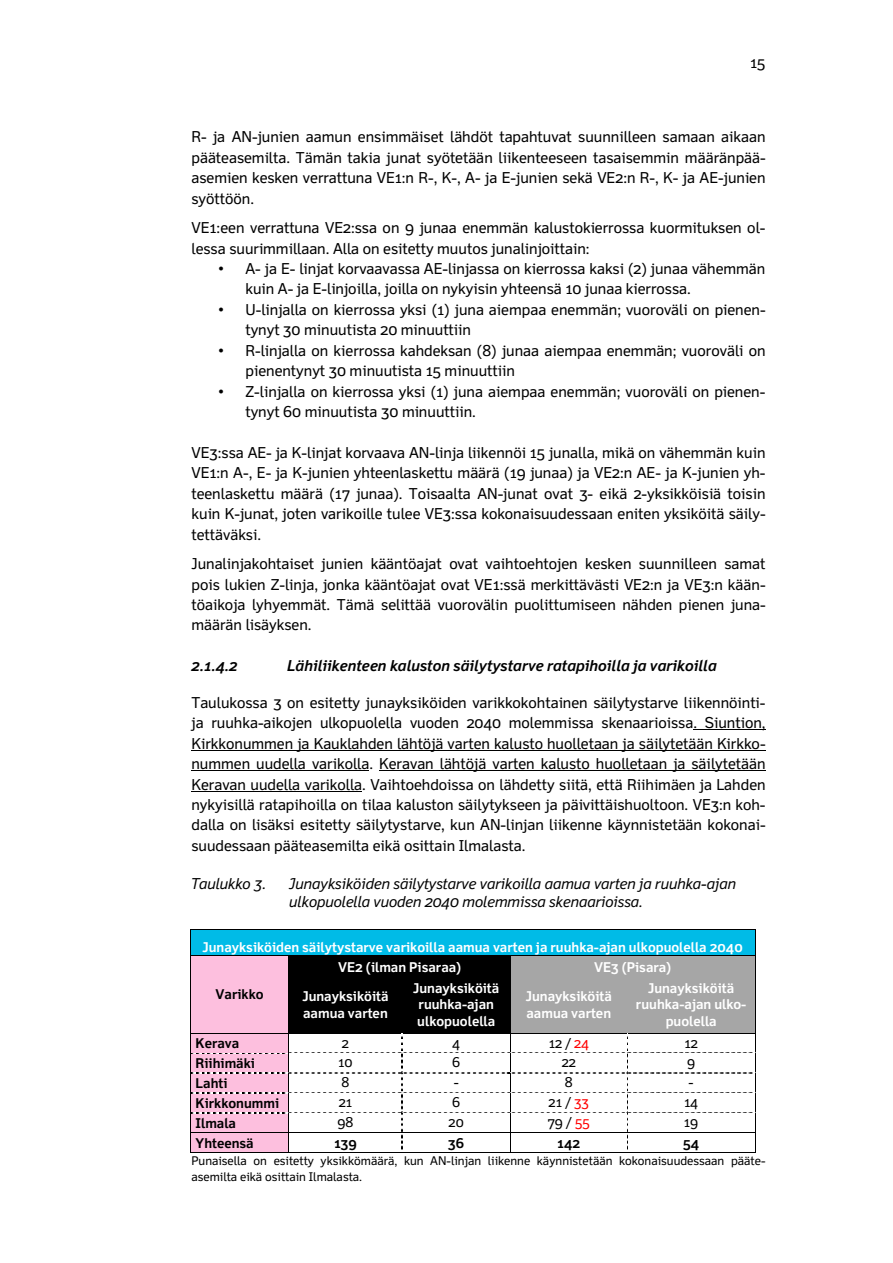
<style>
.page{position:relative;width:893px;height:1263px;background:#fff}
.page>*{position:absolute;margin:0;border:0;box-sizing:border-box;transform-origin:0 0}
.t1{font:15px/20.4px "Felbridge Pro";color:#000}
.t2{font:italic 15px/18.3px "Felbridge Pro";color:#000}
.t3{font:italic 700 15px "Felbridge Pro";color:#000}
.t4{font:700 13.5px/16.5px "Felbridge Pro";color:#fff}
.t5{font:700 13.5px "Felbridge Pro";color:#000}
.t6{font:13.5px "Felbridge Pro";color:#000}
.t7{font:12px/16.4px "Felbridge Pro";color:#000}
.s1{color:#f00}
</style>
<div class="page">
<hr style="left:693px;top:729px;width:72px;height:1px;background:#000">
<hr style="left:191px;top:750px;width:574px;height:1px;background:#000">
<hr style="left:191px;top:770px;width:178px;height:1px;background:#000">
<hr style="left:379px;top:770px;width:386px;height:1px;background:#000">
<hr style="left:191px;top:791px;width:171px;height:1px;background:#000">
<div style="left:191px;top:930px;width:563px;height:25px;background:#00bbe7"></div>
<hr style="left:190px;top:929px;width:565px;height:1px;background:#000">
<div style="left:191px;top:956px;width:97px;height:77px;background:#fdbfde"></div>
<div style="left:289px;top:956px;width:221px;height:19px;background:#000"></div>
<div style="left:510px;top:956px;width:244px;height:19px;background:#a6a6a6"></div>
<hr style="left:190px;top:955px;width:565px;height:1px;background:#000">
<svg style="left:510px;top:956px;width:1px;height:19px"></svg>
<div style="left:289px;top:976px;width:113px;height:57px;background:#000"></div>
<div style="left:402px;top:976px;width:108px;height:57px;background:#000"></div>
<div style="left:510px;top:976px;width:117px;height:57px;background:#a6a6a6"></div>
<div style="left:627px;top:976px;width:127px;height:57px;background:#a6a6a6"></div>
<svg style="left:190px;top:930px;width:1px;height:46px"></svg>
<hr style="left:289px;top:975px;width:222px;height:1px;background:#000">
<hr style="left:511px;top:975px;width:244px;height:1px;background:#a6a6a6">
<svg style="left:755px;top:929px;width:1px;height:47px"></svg>
<hr style="left:190px;top:976px;width:1px;height:57px;background:#000">
<hr style="left:510px;top:976px;width:1px;height:57px;background:#000">
<hr style="left:755px;top:976px;width:1px;height:57px;background:#000">
<hr style="left:190px;top:1033px;width:565px;height:1px;background:#000">
<img style="left:290px;top:1052px;width:215px;height:4px">
<img style="left:511px;top:1052px;width:242px;height:1px">
<img style="left:290px;top:1071px;width:463px;height:4px">
<img style="left:290px;top:1091px;width:215px;height:5px">
<img style="left:511px;top:1092px;width:242px;height:1px">
<img style="left:290px;top:1111px;width:215px;height:4px">
<img style="left:511px;top:1112px;width:242px;height:1px">
<hr style="left:190px;top:1133px;width:438px;height:1px;background:#000">
<hr style="left:628px;top:1133px;width:127px;height:1px;background:#000">
<svg style="left:190px;top:1034px;width:100px;height:119px;background:#e8b1cc"></svg>
<hr style="left:289px;top:1152px;width:113px;height:1px;background:#000">
<svg style="left:402px;top:1036px;width:1px;height:114px"></svg>
<hr style="left:402px;top:1152px;width:108px;height:1px;background:#000">
<svg style="left:506px;top:1034px;width:5px;height:119px"></svg>
<hr style="left:511px;top:1152px;width:116px;height:1px;background:#000">
<svg style="left:627px;top:1036px;width:1px;height:117px"></svg>
<hr style="left:628px;top:1152px;width:127px;height:1px;background:#000">
<svg style="left:755px;top:1034px;width:1px;height:119px"></svg>
<p class="t1" style="left:750px;top:54px;width:17px">15</p>
<p class="t1" style="left:191px;top:128px;width:576px;text-align:justify">R- ja AN-junien aamun ensimmäiset lähdöt tapahtuvat suunnilleen samaan aikaan pääteasemilta. Tämän takia junat syötetään liikenteeseen tasaisemmin määränpää&shy;asemien kesken verrattuna VE1:n R-, K-, A- ja E-junien sekä VE2:n R-, K- ja AE-junien syöttöön.</p>
<p class="t1" style="left:191px;top:219px;width:575px">VE1:een verrattuna VE2:ssa on 9 junaa enemmän kalustokierrossa kuormituksen ol&shy;lessa suurimmillaan. Alla on esitetty muutos junalinjoittain:</p>
<p class="t1" style="left:245px;top:260px;width:521px;text-indent:-27px">• A- ja E- linjat korvaavassa AE-linjassa on kierrossa kaksi (2) junaa vähemmän kuin A- ja E-linjoilla, joilla on nykyisin yhteensä 10 junaa kierrossa.</p>
<p class="t1" style="left:245px;top:301px;width:522px;text-indent:-27px">• U-linjalla on kierrossa yksi (1) juna aiempaa enemmän; vuoroväli on pienen&shy;tynyt 30 minuutista 20 minuuttiin</p>
<p class="t1" style="left:245px;top:341px;width:522px;text-indent:-27px">• R-linjalla on kierrossa kahdeksan (8) junaa aiempaa enemmän; vuoroväli on pienentynyt 30 minuutista 15 minuuttiin</p>
<p class="t1" style="left:245px;top:382px;width:521px;text-indent:-27px">• Z-linjalla on kierrossa yksi (1) juna aiempaa enemmän; vuoroväli on pienen&shy;tynyt 60 minuutista 30 minuuttiin.</p>
<p class="t1" style="left:191px;top:444px;width:576px;text-align:justify">VE3:ssa AE- ja K-linjat korvaava AN-linja liikennöi 15 junalla, mikä on vähemmän kuin VE1:n A-, E- ja K-junien yhteenlaskettu määrä (19 junaa) ja VE2:n AE- ja K-junien yh&shy;teenlaskettu määrä (17 junaa). Toisaalta AN-junat ovat 3- eikä 2-yksikköisiä toisin kuin K-junat, joten varikoille tulee VE3:ssa kokonaisuudessaan eniten yksiköitä säily&shy;tettäväksi.</p>
<p class="t1" style="left:191px;top:555px;width:576px;text-align:justify">Junalinjakohtaiset junien kääntöajat ovat vaihtoehtojen kesken suunnilleen samat pois lukien Z-linja, jonka kääntöajat ovat VE1:ssä merkittävästi VE2:n ja VE3:n kään&shy;töaikoja lyhyemmät. Tämä selittää vuorovälin puolittumiseen nähden pienen juna&shy;määrän lisäyksen.</p>
<p class="t3" style="left:191px;top:657px;width:48px">2.1.4.2</p>
<p class="t3" style="left:287px;top:657px;width:431px">Lähiliikenteen kaluston säilytystarve ratapihoilla ja varikoilla</p>
<p class="t1" style="left:191px;top:693px;width:576px;text-align:justify">Taulukossa 3 on esitetty junayksiköiden varikkokohtainen säilytystarve liikennöinti&shy;ja ruuhka-aikojen ulkopuolella vuoden 2040 molemmissa skenaarioissa. Siuntion, Kirkkonummen ja Kauklahden lähtöjä varten kalusto huolletaan ja säilytetään Kirkko&shy;nummen uudella varikolla. Keravan lähtöjä varten kalusto huolletaan ja säilytetään Keravan uudella varikolla. Vaihtoehdoissa on lähdetty siitä, että Riihimäen ja Lahden nykyisillä ratapihoilla on tilaa kaluston säilytykseen ja päivittäishuoltoon. VE3:n koh&shy;dalla on lisäksi esitetty säilytystarve, kun AN-linjan liikenne käynnistetään kokonai&shy;suudessaan pääteasemilta eikä osittain Ilmalasta.</p>
<p class="t2" style="left:191px;top:875px;width:76px">Taulukko 3.</p>
<p class="t2" style="left:289px;top:875px;width:448px">Junayksiköiden säilytystarve varikoilla aamua varten ja ruuhka-ajan ulkopuolella vuoden 2040 molemmissa skenaarioissa.</p>
<p class="t4" style="left:202px;top:940px;width:542px">Junayksiköiden säilytystarve varikoilla aamua varten ja ruuhka-ajan ulkopuolella 2040</p>
<p class="t5" style="left:216px;top:989px;width:50px">Varikko</p>
<p class="t4" style="left:338px;top:960px;width:125px">VE2 (ilman Pisaraa)</p>
<p class="t4" style="left:594px;top:960px;width:79px">VE3 (Pisara)</p>
<p class="t4" style="left:302px;top:989px;width:88px">Junayksiköitä aamua varten</p>
<p class="t4" style="left:413px;top:981px;width:88px;text-align:center">Junayksiköitä ruuhka-ajan ulkopuolella</p>
<p class="t4" style="left:526px;top:989px;width:88px">Junayksiköitä aamua varten</p>
<p class="t4" style="left:636px;top:981px;width:112px;text-align:center">Junayksiköitä ruuhka-ajan ulko&shy;puolella</p>
<p class="t5" style="left:196px;top:1038px;width:45px">Kerava</p>
<p class="t6" style="left:342px;top:1038px;width:9px">2</p>
<p class="t6" style="left:452px;top:1038px;width:9px">4</p>
<p class="t6" style="left:549px;top:1038px;width:42px">12 / <span class="s1">24</span></p>
<p class="t6" style="left:684px;top:1038px;width:15px">12</p>
<p class="t5" style="left:196px;top:1058px;width:61px">Riihimäki</p>
<p class="t6" style="left:338px;top:1058px;width:16px">10</p>
<p class="t6" style="left:452px;top:1058px;width:10px">6</p>
<p class="t6" style="left:562px;top:1058px;width:16px">22</p>
<p class="t6" style="left:687px;top:1058px;width:10px">9</p>
<p class="t5" style="left:196px;top:1078px;width:33px">Lahti</p>
<p class="t6" style="left:341px;top:1077px;width:9px">8</p>
<p class="t6" style="left:454px;top:1077px;width:7px">-</p>
<p class="t6" style="left:565px;top:1077px;width:9px">8</p>
<p class="t6" style="left:688px;top:1077px;width:7px">-</p>
<p class="t5" style="left:196px;top:1098px;width:85px">Kirkkonummi</p>
<p class="t6" style="left:339px;top:1097px;width:15px">21</p>
<p class="t6" style="left:452px;top:1097px;width:10px">6</p>
<p class="t6" style="left:549px;top:1097px;width:42px">21 / <span class="s1">33</span></p>
<p class="t6" style="left:684px;top:1097px;width:15px">14</p>
<p class="t5" style="left:196px;top:1118px;width:42px">Ilmala</p>
<p class="t6" style="left:337px;top:1117px;width:17px">98</p>
<p class="t6" style="left:449px;top:1117px;width:17px">20</p>
<p class="t6" style="left:548px;top:1117px;width:44px">79 / <span class="s1">55</span></p>
<p class="t6" style="left:684px;top:1117px;width:16px">19</p>
<p class="t5" style="left:196px;top:1138px;width:60px">Yhteensä</p>
<p class="t5" style="left:334px;top:1138px;width:24px">139</p>
<p class="t5" style="left:448px;top:1138px;width:17px">36</p>
<p class="t5" style="left:557px;top:1138px;width:25px">142</p>
<p class="t5" style="left:683px;top:1138px;width:18px">54</p>
<p class="t7" style="left:191px;top:1154px;width:575px">Punaisella on esitetty yksikkömäärä, kun AN-linjan liikenne käynnistetään kokonaisuudessaan pääte&shy;asemilta eikä osittain Ilmalasta.</p>
</div>
